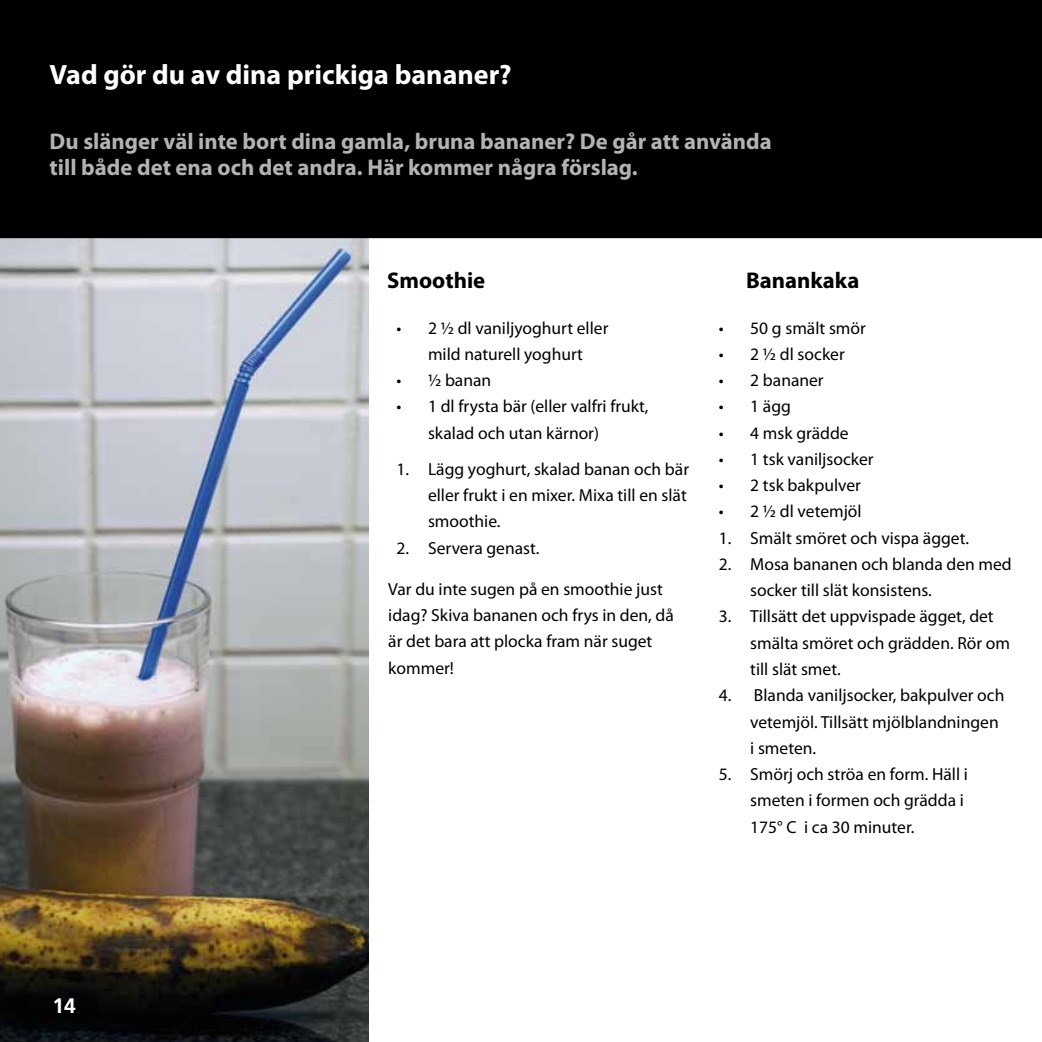
<style>
.page{position:relative;width:1042px;height:1042px;background:#fff}
.page>*{position:absolute;margin:0;border:0;box-sizing:border-box;transform-origin:0 0}
.t1{font:700 28px "Myriad Pro";color:#fff}
.t2{font:700 22.75px/26.2px "Myriad Pro";color:#b1b3b4}
.t3{font:700 22.75px "Myriad Pro";color:#000}
.t4{font:700 21px "Frutiger LT Std";color:#fff}
.t5{font:17.5px/26.2px "Myriad Pro";color:#000}
</style>
<div class="page">
<img style="left:0;top:238px;width:369px;height:804px">
<div style="left:0;top:0;width:1042px;height:238px;background:#000"></div>
<h1 class="t1" style="left:50px;top:56px;width:464px">Vad gör du av dina prickiga bananer?</h1>
<h2 class="t2" style="left:50px;top:127px;width:724px">Du slänger väl inte bort dina gamla, bruna bananer? De går att använda till både det ena och det andra. Här kommer några förslag.</h2>
<h2 class="t3" style="left:387px;top:266px;width:100px">Smoothie</h2>
<h2 class="t3" style="left:746px;top:266px;width:115px">Banankaka</h2>
<p class="t4" style="left:52px;top:993px;width:25px">14</p>
<p class="t5" style="left:396px;top:314px;width:213px;text-align:center">• 2 ½ dl vaniljyoghurt eller mild naturell yoghurt</p>
<p class="t5" style="left:396px;top:367px;width:96px">• ½ banan</p>
<p class="t5" style="left:428px;top:393px;width:222px;text-indent:-32px">• 1 dl frysta bär (eller valfri frukt, skalad och utan kärnor)</p>
<p class="t5" style="left:428px;top:455px;width:262px;text-indent:-32px">1. Lägg yoghurt, skalad banan och bär eller frukt i en mixer. Mixa till en slät smoothie.</p>
<p class="t5" style="left:396px;top:534px;width:144px">2. Servera genast.</p>
<p class="t5" style="left:388px;top:575px;width:287px">Var du inte sugen på en smoothie just idag? Skiva bananen och frys in den, då är det bara att plocka fram när suget kommer!</p>
<p class="t5" style="left:719px;top:314px;width:149px">• 50 g smält smör</p>
<p class="t5" style="left:719px;top:341px;width:127px">• 2 ½ dl socker</p>
<p class="t5" style="left:719px;top:367px;width:106px">• 2 bananer</p>
<p class="t5" style="left:719px;top:393px;width:74px">• 1 ägg</p>
<p class="t5" style="left:719px;top:419px;width:131px">• 4 msk grädde</p>
<p class="t5" style="left:719px;top:446px;width:156px">• 1 tsk vaniljsocker</p>
<p class="t5" style="left:719px;top:472px;width:144px">• 2 tsk bakpulver</p>
<p class="t5" style="left:719px;top:498px;width:144px">• 2 ½ dl vetemjöl</p>
<p class="t5" style="left:719px;top:524px;width:252px">1. Smält smöret och vispa ägget.</p>
<p class="t5" style="left:750px;top:551px;width:263px;text-indent:-32px">2. Mosa bananen och blanda den med socker till slät konsistens.</p>
<p class="t5" style="left:750px;top:603px;width:261px;text-indent:-32px">3. Tillsätt det uppvispade ägget, det smälta smöret och grädden. Rör om till slät smet.</p>
<p class="t5" style="left:750px;top:682px;width:256px;text-indent:-32px">4. Blanda vaniljsocker, bakpulver och vetemjöl. Tillsätt mjölblandningen i smeten.</p>
<p class="t5" style="left:750px;top:761px;width:219px;text-indent:-31px">5. Smörj och ströa en form. Häll i smeten i formen och grädda i<br>175° C i ca 30 minuter.</p>
</div>
